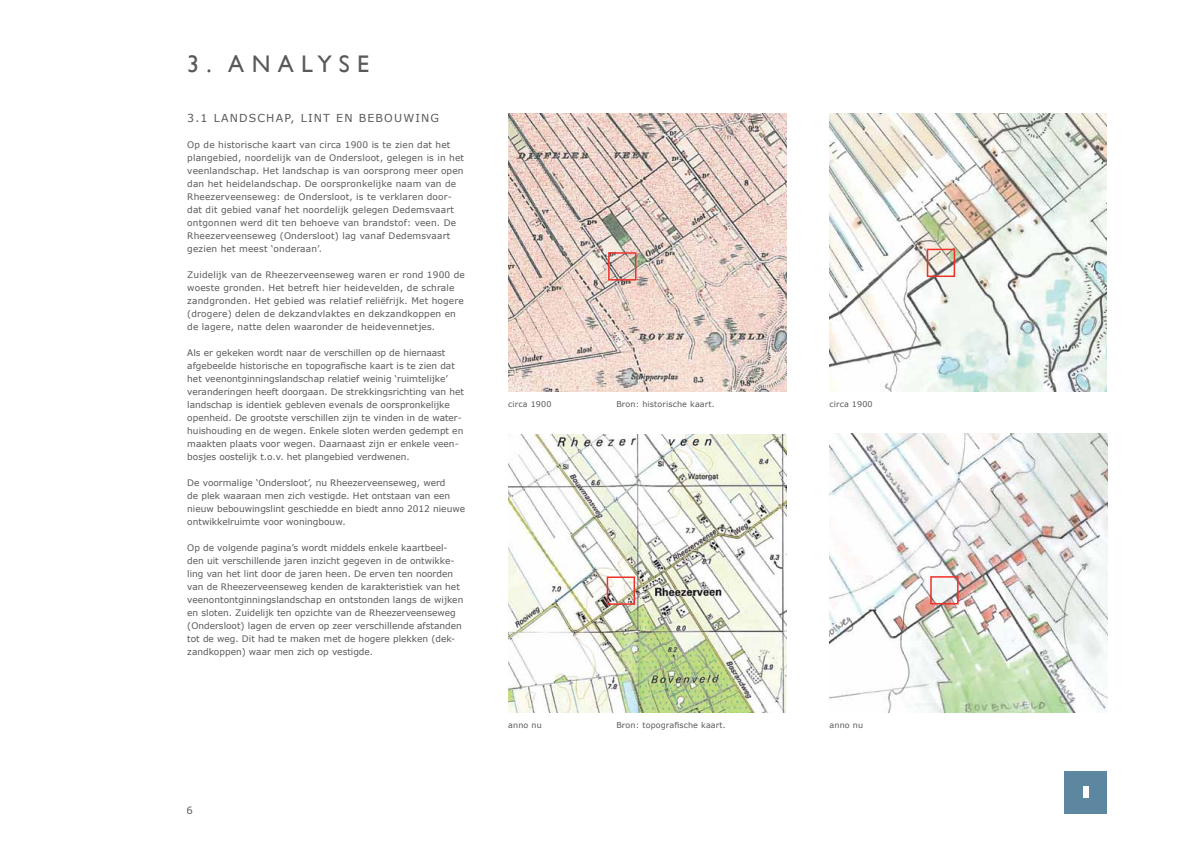
<style>
.page{position:relative;width:1191px;height:842px;background:#fff}
.page>*{position:absolute;margin:0;border:0;box-sizing:border-box;transform-origin:0 0}
.t1{font:24px "Gill Sans";letter-spacing:.305em;color:#58595b}
.t2{font:11px "Verdana";letter-spacing:.105em;color:#58595b}
.t3{font:10px "Verdana";color:#58595b}
.t4{font:9px/13px "Verdana";color:#58595b}
.t5{font:8px "Verdana";letter-spacing:.015em;color:#58595b}
</style>
<div class="page">
<div style="left:1064px;top:771px;width:43px;height:42px;background:#5d87a1"></div>
<div style="left:1083px;top:786px;width:6px;height:12px;background:#fff"></div>
<img style="left:508px;top:114px;width:278px;height:277px">
<img style="left:829px;top:113px;width:278px;height:278px">
<div style="left:608px;top:252px;width:28px;height:29px;border:2px solid #ee3129"></div>
<img style="left:508px;top:434px;width:278px;height:278px">
<img style="left:829px;top:434px;width:278px;height:278px">
<div style="left:606px;top:576px;width:29px;height:29px;border:2px solid #ee3129"></div>
<div style="left:930px;top:576px;width:28px;height:28px;border:2px solid #ee3129"></div>
<div style="left:926px;top:249px;width:29px;height:28px;border:2px solid #ee3129"></div>
<h1 class="t1" style="left:187px;top:50px;width:184px">3. ANALYSE</h1>
<p class="t2" style="left:187px;top:111px;width:253px">3.1 LANDSCHAP, LINT EN BEBOUWING</p>
<p class="t4" style="left:187px;top:138px;width:278px">Op de historische kaart van circa 1900 is te zien dat het plangebied, noordelijk van de Ondersloot, gelegen is in het veenlandschap. Het landschap is van oorsprong meer open dan het heidelandschap. De oorspronkelijke naam van de Rheezerveenseweg: de Ondersloot, is te verklaren door&shy;dat dit gebied vanaf het noordelijk gelegen Dedemsvaart ontgonnen werd dit ten behoeve van brandstof: veen. De Rheezerveenseweg (Ondersloot) lag vanaf Dedemsvaart gezien het meest ‘onderaan’.</p>
<p class="t4" style="left:187px;top:268px;width:279px">Zuidelijk van de Rheezerveenseweg waren er rond 1900 de woeste gronden. Het betreft hier heidevelden, de schrale zandgronden. Het gebied was relatief reliëfrijk. Met hogere (drogere) delen de dekzandvlaktes en dekzandkoppen en de lagere, natte delen waaronder de heidevennetjes.</p>
<p class="t4" style="left:187px;top:346px;width:278px">Als er gekeken wordt naar de verschillen op de hiernaast afgebeelde historische en topografische kaart is te zien dat het veenontginningslandschap relatief weinig ‘ruimtelijke’ veranderingen heeft doorgaan. De strekkingsrichting van het landschap is identiek gebleven evenals de oorspronkelijke openheid. De grootste verschillen zijn te vinden in de water&shy;huishouding en de wegen. Enkele sloten werden gedempt en maakten plaats voor wegen. Daarnaast zijn er enkele veen&shy;bosjes oostelijk t.o.v. het plangebied verdwenen.</p>
<p class="t4" style="left:187px;top:476px;width:279px">De voormalige ‘Ondersloot’, nu Rheezerveenseweg, werd<br>de plek waaraan men zich vestigde. Het ontstaan van een nieuw bebouwingslint geschiedde en biedt anno 2012 nieuwe ontwikkelruimte voor woningbouw.</p>
<p class="t4" style="left:187px;top:541px;width:277px">Op de volgende pagina’s wordt middels enkele kaartbeel&shy;den uit verschillende jaren inzicht gegeven in de ontwikke&shy;ling van het lint door de jaren heen. De erven ten noorden van de Rheezerveenseweg kenden de karakteristiek van het veenontontginningslandschap en ontstonden langs de wijken en sloten. Zuidelijk ten opzichte van de Rheezerveenseweg (Ondersloot) lagen de erven op zeer verschillende afstanden tot de weg. Dit had te maken met de hogere plekken (dek&shy;zandkoppen) waar men zich op vestigde.</p>
<p class="t3" style="left:186px;top:803px;width:8px">6</p>
<p class="t5" style="left:508px;top:398px;width:45px">circa 1900</p>
<p class="t5" style="left:616px;top:398px;width:100px">Bron: historische kaart.</p>
<p class="t5" style="left:508px;top:720px;width:35px">anno nu</p>
<p class="t5" style="left:616px;top:720px;width:111px">Bron: topografische kaart.</p>
<p class="t5" style="left:829px;top:398px;width:45px">circa 1900</p>
<p class="t5" style="left:829px;top:720px;width:35px">anno nu</p>
</div>
